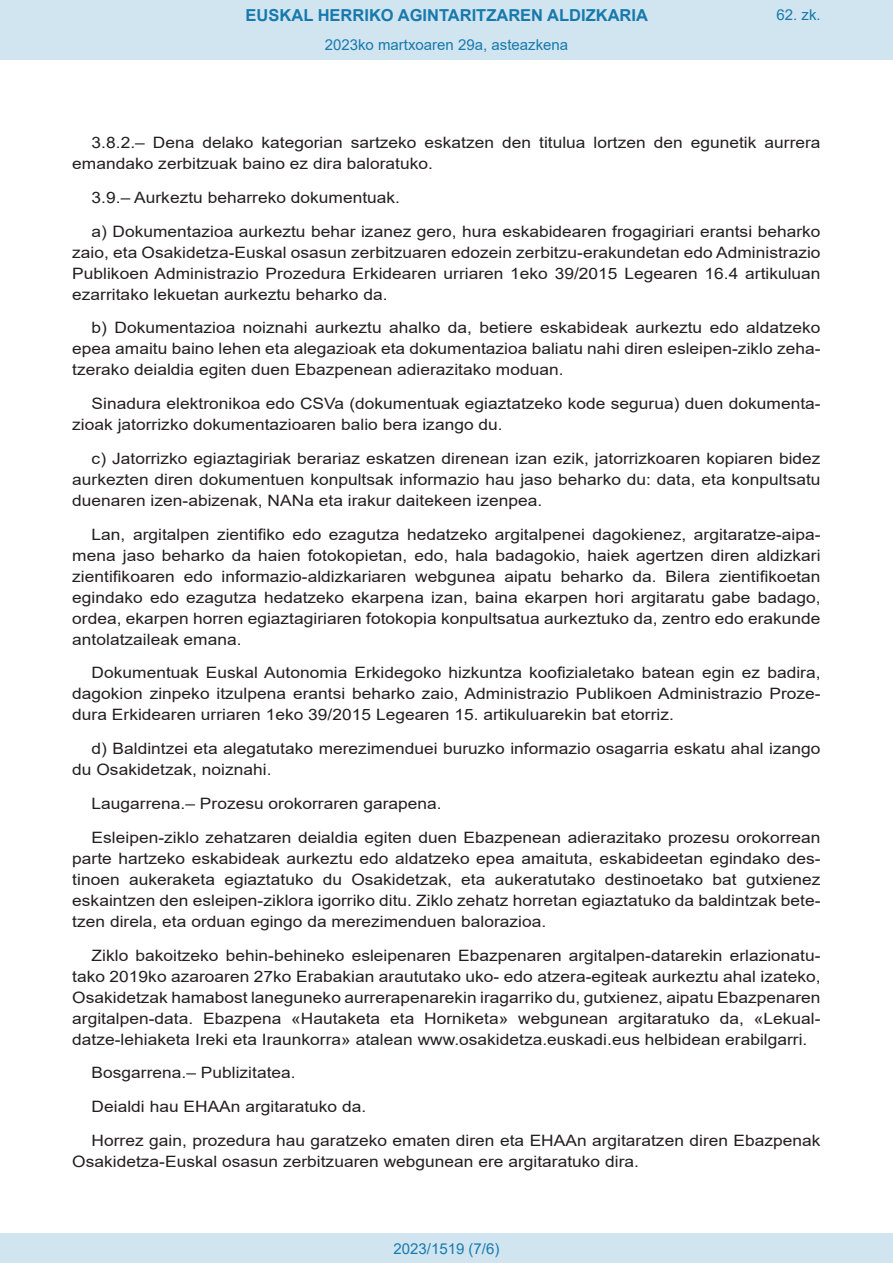
<style>
.page{position:relative;width:893px;height:1263px;background:#fff}
.page>*{position:absolute;margin:0;border:0;box-sizing:border-box;transform-origin:0 0}
.t1{font:700 16.5px "Arial";color:#1879ad}
.BOPVDetalle{font:15.6px/21px "Arial";color:#231f20;text-align:justify;scale:1.11 1}
.Paginacion_Centro{font:15px "Arial";color:#1879ad}
</style>
<div class="page">
<div style="left:0;top:0;width:893px;height:60px;background:#d0e5f0"></div>
<div style="left:0;top:1233px;width:893px;height:30px;background:#d0e5f0"></div>
<p class="t1" style="left:246px;top:3px;width:404px">EUSKAL HERRIKO AGINTARITZAREN ALDIZKARIA</p>
<p class="Paginacion_Centro" style="left:325px;top:35px;width:245px">2023ko martxoaren 29a, asteazkena</p>
<p class="Paginacion_Centro" style="left:776px;top:5px;width:46px">62. zk.</p>
<p class="BOPVDetalle" style="left:72px;top:132px;width:676px;text-indent:19px">3.8.2.– Dena delako kategorian sartzeko eskatzen den titulua lortzen den egunetik aurrera emandako zerbitzuak baino ez dira baloratuko.</p>
<p class="BOPVDetalle" style="left:92px;top:187px;width:279px">3.9.– Aurkeztu beharreko dokumentuak.</p>
<p class="BOPVDetalle" style="left:72px;top:221px;width:676px;text-indent:19px">a) Dokumentazioa aurkeztu behar izanez gero, hura eskabidearen frogagiriari erantsi beharko zaio, eta Osakidetza-Euskal osasun zerbitzuaren edozein zerbitzu-erakundetan edo Administrazio Publikoen Administrazio Prozedura Erkidearen urriaren 1eko 39/2015 Legearen 16.4 artikuluan ezarritako lekuetan aurkeztu beharko da.</p>
<p class="BOPVDetalle" style="left:72px;top:317px;width:676px;text-indent:19px">b) Dokumentazioa noiznahi aurkeztu ahalko da, betiere eskabideak aurkeztu edo aldatzeko epea amaitu baino lehen eta alegazioak eta dokumentazioa baliatu nahi diren esleipen-ziklo zeha&shy;tzerako deialdia egiten duen Ebazpenean adierazitako moduan.</p>
<p class="BOPVDetalle" style="left:72px;top:393px;width:676px;text-indent:19px">Sinadura elektronikoa edo CSVa (dokumentuak egiaztatzeko kode segurua) duen dokumenta&shy;zioak jatorrizko dokumentazioaren balio bera izango du.</p>
<p class="BOPVDetalle" style="left:72px;top:448px;width:676px;text-indent:19px">c) Jatorrizko egiaztagiriak berariaz eskatzen direnean izan ezik, jatorrizkoaren kopiaren bidez aurkezten diren dokumentuen konpultsak informazio hau jaso beharko du: data, eta konpultsatu duenaren izen-abizenak, NANa eta irakur daitekeen izenpea.</p>
<p class="BOPVDetalle" style="left:72px;top:524px;width:676px;text-indent:19px">Lan, argitalpen zientifiko edo ezagutza hedatzeko argitalpenei dagokienez, argitaratze-aipa&shy;mena jaso beharko da haien fotokopietan, edo, hala badagokio, haiek agertzen diren aldizkari zientifikoaren edo informazio-aldizkariaren webgunea aipatu beharko da. Bilera zientifikoetan egindako edo ezagutza hedatzeko ekarpena izan, baina ekarpen hori argitaratu gabe badago, ordea, ekarpen horren egiaztagiriaren fotokopia konpultsatua aurkeztuko da, zentro edo erakunde antolatzaileak emana.</p>
<p class="BOPVDetalle" style="left:72px;top:662px;width:676px;text-indent:19px">Dokumentuak Euskal Autonomia Erkidegoko hizkuntza koofizialetako batean egin ez badira, dagokion zinpeko itzulpena erantsi beharko zaio, Administrazio Publikoen Administrazio Proze&shy;dura Erkidearen urriaren 1eko 39/2015 Legearen 15. artikuluarekin bat etorriz.</p>
<p class="BOPVDetalle" style="left:72px;top:738px;width:676px;text-indent:19px">d) Baldintzei eta alegatutako merezimenduei buruzko informazio osagarria eskatu ahal izango du Osakidetzak, noiznahi.</p>
<p class="BOPVDetalle" style="left:92px;top:793px;width:317px">Laugarrena.– Prozesu orokorraren garapena.</p>
<p class="BOPVDetalle" style="left:72px;top:827px;width:676px;text-indent:19px">Esleipen-ziklo zehatzaren deialdia egiten duen Ebazpenean adierazitako prozesu orokorrean parte hartzeko eskabideak aurkeztu edo aldatzeko epea amaituta, eskabideetan egindako des&shy;tinoen aukeraketa egiaztatuko du Osakidetzak, eta aukeratutako destinoetako bat gutxienez eskaintzen den esleipen-ziklora igorriko ditu. Ziklo zehatz horretan egiaztatuko da baldintzak bete&shy;tzen direla, eta orduan egingo da merezimenduen balorazioa.</p>
<p class="BOPVDetalle" style="left:72px;top:944px;width:676px;text-indent:19px">Ziklo bakoitzeko behin-behineko esleipenaren Ebazpenaren argitalpen-datarekin erlazionatu&shy;tako 2019ko azaroaren 27ko Erabakian araututako uko- edo atzera-egiteak aurkeztu ahal izateko, Osakidetzak hamabost laneguneko aurrerapenarekin iragarriko du, gutxienez, aipatu Ebazpenaren argitalpen-data. Ebazpena «Hautaketa eta Horniketa» webgunean argitaratuko da, «Lekual&shy;datze-lehiaketa Ireki eta Iraunkorra» atalean www.osakidetza.euskadi.eus helbidean erabilgarri.</p>
<p class="BOPVDetalle" style="left:92px;top:1062px;width:185px">Bosgarrena.– Publizitatea.</p>
<p class="BOPVDetalle" style="left:92px;top:1096px;width:249px">Deialdi hau EHAAn argitaratuko da.</p>
<p class="BOPVDetalle" style="left:72px;top:1130px;width:676px;text-indent:19px">Horrez gain, prozedura hau garatzeko ematen diren eta EHAAn argitaratzen diren Ebazpenak<br>Osakidetza-Euskal osasun zerbitzuaren webgunean ere argitaratuko dira.</p>
<p class="Paginacion_Centro" style="left:393px;top:1238px;width:107px">2023/1519 (7/6)</p>
</div>
